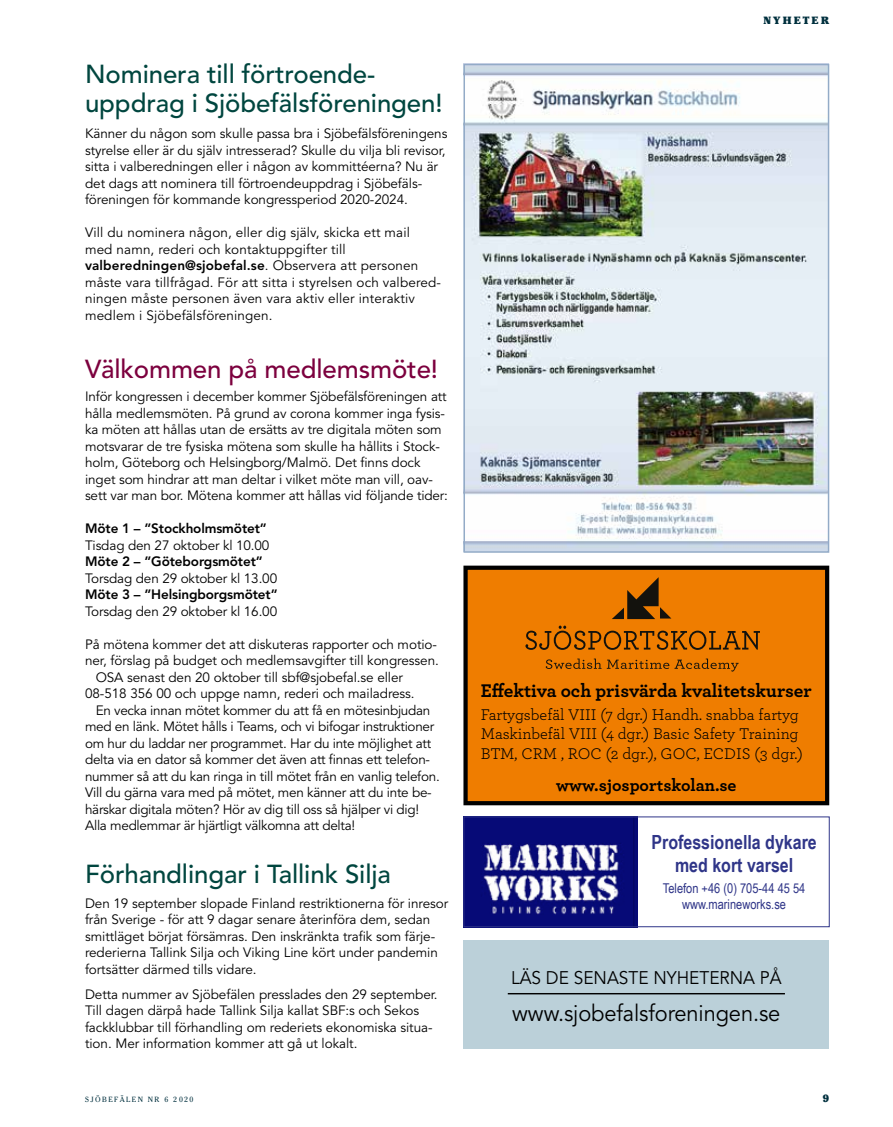
<style>
.page{position:relative;width:893px;height:1127px;background:#fff}
.page>*{position:absolute;margin:0;border:0;box-sizing:border-box;transform-origin:0 0}
.t1{font:500 25.8px/28.5px "Avenir";letter-spacing:-.005em;color:#00463f}
.t2{font:500 25.8px "Avenir";letter-spacing:-.005em;color:#7c003e}
.t3{font:23.1px "Avenir";letter-spacing:-.005em;color:#000;scale:.95 1}
.t4{font:700 19.5px/23.4px "Arial Narrow";color:#2f3588;text-align:center}
.t5{font:700 19.2px "Archer";color:#000}
.t6{font:18.15px "Avenir";color:#000;scale:.95 1}
.t7{font:700 17.85px "Archer";color:#000}
.t8{font:16.2px/19.5px "Archer";color:#000}
.t9{font:13.5px/16.5px "Avenir";letter-spacing:-.005em;color:#000}
.t10{font:800 13.5px "Avenir";letter-spacing:-.01em;color:#000}
.t11{font:13.5px/16.2px "Arial Narrow";color:#2f3588;text-align:center}
.t12{font:900 10.5px "Cheltenham";letter-spacing:.2em;color:#00303e}
.t13{font:7.5px "Cheltenham";letter-spacing:.2em;color:#00303e}
.s1{font-weight:800}
</style>
<div class="page">
<img style="left:466px;top:67px;width:360px;height:483px">
<div style="left:463px;top:64px;width:366px;height:489px;border:2px solid #93abc7"></div>
<div style="left:466px;top:568px;width:361px;height:235px;background:#ef7d00"></div>
<div style="left:463px;top:566px;width:366px;height:239px;border:4px solid #000"></div>
<svg style="left:525px;top:577px;width:235px;height:94px"></svg>
<img style="left:465px;top:818px;width:172px;height:107px">
<div style="left:463px;top:816px;width:366px;height:111px;border:1px solid #2f3588"></div>
<div style="left:463px;top:940px;width:366px;height:108px;background:#bbd0d9"></div>
<hr style="left:508px;top:993px;width:277px;height:1px;background:#000">
<h1 class="t1" style="left:85px;top:61px;width:359px">Nominera till förtroende&shy;uppdrag i Sjöbefälsföreningen!</h1>
<p class="t9" style="left:85px;top:126px;width:364px">Känner du någon som skulle passa bra i Sjöbefälsföreningens styrelse eller är du själv intresserad? Skulle du vilja bli revisor, sitta i valberedningen eller i någon av kommittéerna? Nu är det dags att nominera till förtroendeuppdrag i Sjöbefäls&shy;föreningen för kommande kongressperiod 2020-2024.</p>
<p class="t9" style="left:85px;top:225px;width:357px">Vill du nominera någon, eller dig själv, skicka ett mail<br>med namn, rederi och kontaktuppgifter till <span class="s1">valberedningen@sjobefal.se</span>. Observera att personen måste vara tillfrågad. För att sitta i styrelsen och valbered&shy;ningen måste personen även vara aktiv eller interaktiv medlem i Sjöbefälsföreningen.</p>
<h1 class="t2" style="left:85px;top:354px;width:355px">Välkommen på medlemsmöte!</h1>
<p class="t9" style="left:85px;top:389px;width:364px">Inför kongressen i december kommer Sjöbefälsföreningen att hålla medlemsmöten. På grund av corona kommer inga fysis&shy;ka möten att hållas utan de ersätts av tre digitala möten som motsvarar de tre fysiska mötena som skulle ha hållits i Stock&shy;holm, Göteborg och Helsingborg/Malmö. Det finns dock inget som hindrar att man deltar i vilket möte man vill, oav&shy;sett var man bor. Mötena kommer att hållas vid följande tider:</p>
<p class="t10" style="left:85px;top:520px;width:183px">Möte 1 – ”Stockholmsmötet”</p>
<p class="t9" style="left:85px;top:537px;width:186px">Tisdag den 27 oktober kl 10.00</p>
<p class="t10" style="left:85px;top:553px;width:179px">Möte 2 – ”Göteborgsmötet”</p>
<p class="t9" style="left:85px;top:570px;width:194px">Torsdag den 29 oktober kl 13.00</p>
<p class="t10" style="left:85px;top:586px;width:194px">Möte 3 – ”Helsingborgsmötet”</p>
<p class="t9" style="left:85px;top:603px;width:194px">Torsdag den 29 oktober kl 16.00</p>
<p class="t9" style="left:85px;top:636px;width:353px">På mötena kommer det att diskuteras rapporter och motio-</p>
<p class="t9" style="left:85px;top:653px;width:355px">ner, förslag på budget och medlemsavgifter till kongressen.</p>
<p class="t9" style="left:96px;top:669px;width:309px">OSA senast den 20 oktober till sbf@sjobefal.se eller</p>
<p class="t9" style="left:85px;top:686px;width:331px">08-518 356 00 och uppge namn, rederi och mailadress.</p>
<p class="t9" style="left:96px;top:702px;width:336px">En vecka innan mötet kommer du att få en mötesinbjudan</p>
<p class="t9" style="left:85px;top:719px;width:351px">med en länk. Mötet hålls i Teams, och vi bifogar instruktioner</p>
<p class="t9" style="left:85px;top:735px;width:348px">om hur du laddar ner programmet. Har du inte möjlighet att</p>
<p class="t9" style="left:85px;top:752px;width:347px">delta via en dator så kommer det även att finnas ett telefon-</p>
<p class="t9" style="left:85px;top:768px;width:356px">nummer så att du kan ringa in till mötet från en vanlig telefon.</p>
<p class="t9" style="left:85px;top:785px;width:348px">Vill du gärna vara med på mötet, men känner att du inte be-</p>
<p class="t9" style="left:85px;top:801px;width:336px">härskar digitala möten? Hör av dig till oss så hjälper vi dig!</p>
<p class="t9" style="left:85px;top:818px;width:272px">Alla medlemmar är hjärtligt välkomna att delta!</p>
<h1 class="t1" style="left:85px;top:860px;width:307px">Förhandlingar i Tallink Silja</h1>
<p class="t9" style="left:85px;top:895px;width:365px">Den 19 september slopade Finland restriktionerna för inresor från Sverige - för att 9 dagar senare återinföra dem, sedan smittläget börjat försämras. Den inskränkta trafik som färje&shy;rederierna Tallink Silja och Viking Line kört under pandemin fortsätter därmed tills vidare.</p>
<p class="t9" style="left:85px;top:986px;width:354px">Detta nummer av Sjöbefälen presslades den 29 september.<br>Till dagen därpå hade Tallink Silja kallat SBF:s och Sekos fackklubbar till förhandling om rederiets ekonomiska situa&shy;tion. Mer information kommer att gå ut lokalt.</p>
<p class="t12" style="left:763px;top:14px;width:67px">NYHETER</p>
<h3 class="t5" style="left:481px;top:675px;width:333px">Effektiva och prisvärda kvalitetskurser</h3>
<p class="t8" style="left:481px;top:704px;width:324px">Fartygsbefäl VIII (7 dgr.) Handh. snabba fartyg<br>Maskinbefäl VIII (4 dgr.) Basic Safety Training<br>BTM, CRM , ROC (2 dgr.), GOC, ECDIS (3 dgr.)</p>
<h3 class="t7" style="left:556px;top:771px;width:182px">www.sjosportskolan.se</h3>
<h3 class="t4" style="left:651px;top:829px;width:167px">Professionella dykare med kort varsel</h3>
<p class="t11" style="left:663px;top:880px;width:144px">Telefon +46 (0) 705-44 45 54 www.marineworks.se</p>
<h3 class="t6" style="left:511px;top:967px;width:286px">LÄS DE SENASTE NYHETERNA PÅ</h3>
<h2 class="t3" style="left:512px;top:999px;width:284px">www.sjobefalsforeningen.se</h2>
<p class="t13" style="left:85px;top:1094px;width:110px">SJÖBEFÄLEN NR 6 2020</p>
<p class="t12" style="left:823px;top:1091px;width:8px">9</p>
</div>
